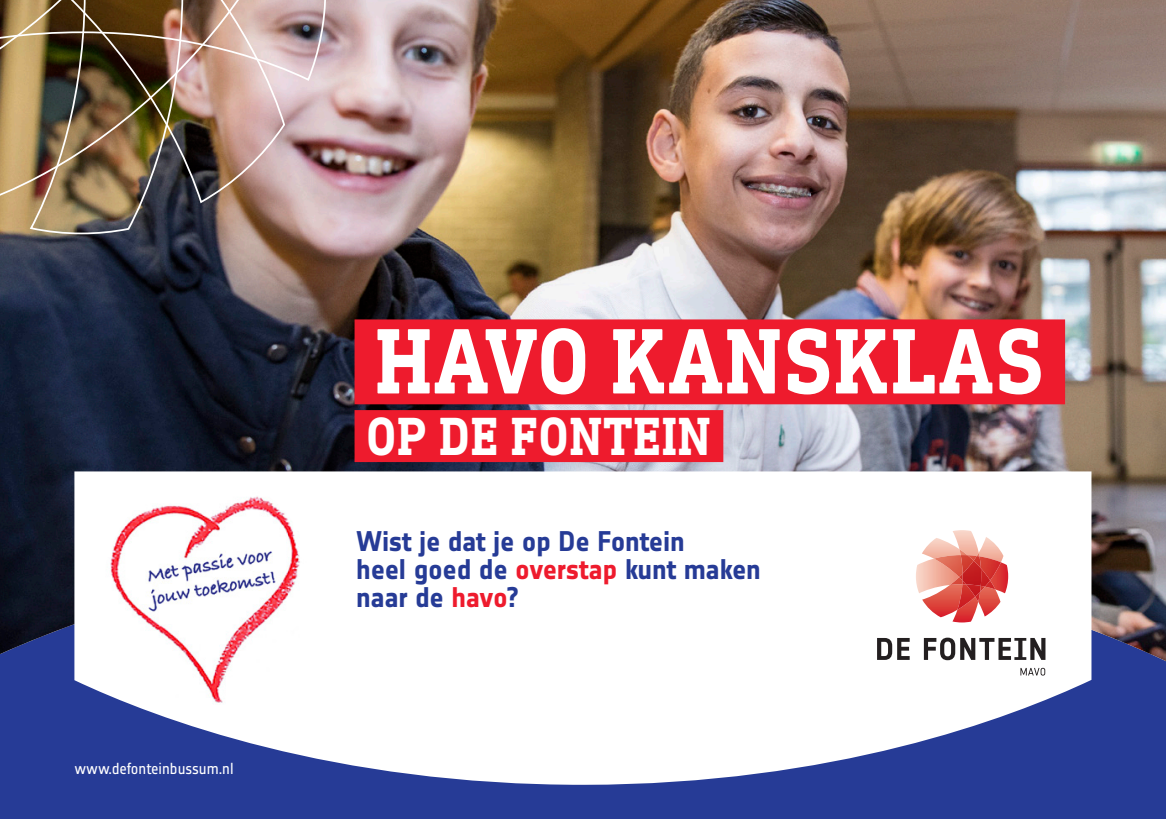
<style>
.page{position:relative;width:1166px;height:819px;background:#263b96}
.page>*{position:absolute;margin:0;border:0;box-sizing:border-box;transform-origin:0 0}
.t1{font:700 94.5px "DIN Next Slab Pro";letter-spacing:.02em;color:#fff;scale:.87 1}
.t2{font:700 54.77px "DIN Next Slab Pro";letter-spacing:.02em;color:#fff;scale:.87 1}
.tussenkop_groot{font:28px/28px "Notes Bold Tf";letter-spacing:-.01em;color:#263b96}
.t3{font:15.75px "Notes";letter-spacing:-.005em;color:#fff}
.s1{color:#ee1b2d}
</style>
<div class="page">
<img style="left:0;top:0;width:1166px;height:661px">
<svg style="left:74px;top:471px;width:1017px;height:314px;background:#e2e5f1"></svg>
<img style="left:0;top:0;width:327px;height:235px">
<img style="left:0;top:0;width:302px;height:208px">
<svg style="left:916px;top:530px;width:92px;height:92px;background:#efaea7"></svg>
<img style="left:961px;top:555px;width:12px;height:1px">
<img style="left:950px;top:556px;width:51px;height:29px">
<img style="left:959px;top:568px;width:31px;height:18px">
<img style="left:962px;top:556px;width:19px;height:4px">
<img style="left:962px;top:560px;width:19px;height:26px">
<svg style="left:877px;top:638px;width:32px;height:22px"></svg>
<svg style="left:924px;top:637px;width:121px;height:23px;background:#989797"></svg>
<svg style="left:1020px;top:668px;width:21px;height:7px"></svg>
<svg style="left:1040px;top:667px;width:5px;height:8px"></svg>
<img style="left:105px;top:490px;width:204px;height:215px">
<div style="left:354px;top:319px;width:711px;height:85px;background:#ee1b2d"></div>
<div style="left:354px;top:410px;width:369px;height:52px;background:#ee1b2d"></div>
<p class="t3" style="left:74px;top:759px;width:161px">www.defonteinbussum.nl</p>
<p class="t1" style="left:375px;top:306px;width:770px">HAVO KANSKLAS</p>
<p class="t2" style="left:366px;top:404px;width:397px">OP DE FONTEIN</p>
<p class="tussenkop_groot" style="left:356px;top:527px;width:330px">Wist je dat je op De Fontein</p>
<p class="tussenkop_groot" style="left:356px;top:555px;width:406px">heel goed de <span class="s1">overstap</span> kunt maken naar de <span class="s1">havo</span>?</p>
</div>
